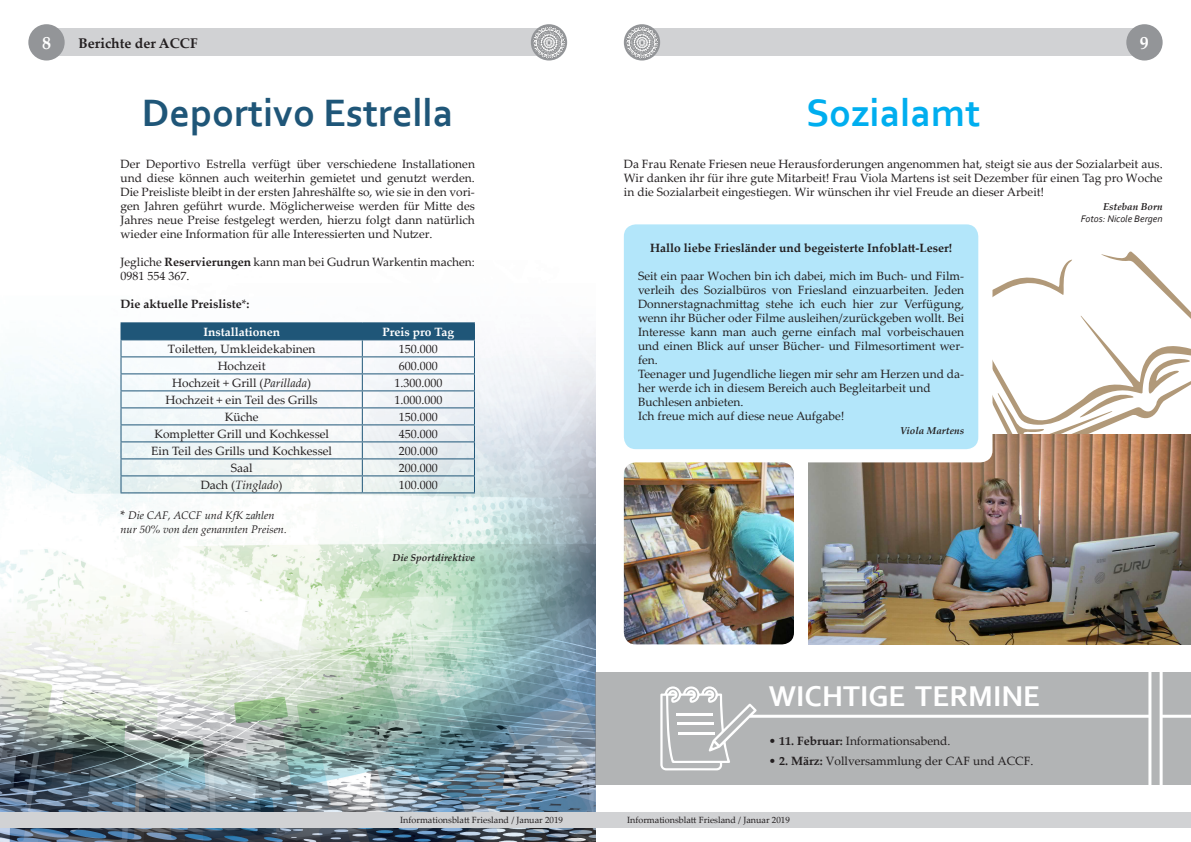
<style>
.page{position:relative;width:1191px;height:842px;background:#fff}
.page>*{position:absolute;margin:0;border:0;box-sizing:border-box;transform-origin:0 0}
.t1{font:700 40px "Corbel";color:#1f5678}
.t2{font:700 40px "Corbel";color:#00aeef}
.t3{font:700 30px "Corbel";color:#fff}
.t4{font:700 18px "Palatino Linotype";color:#fff}
.t5{font:700 14px "Palatino Linotype";color:#231f20}
.t6{font:12px/14px "Palatino Linotype";color:#231f20;text-align:justify}
.t7{font:700 12px "Palatino Linotype";color:#231f20}
.t8{font:700 12px "Palatino Linotype";color:#fff}
.t9{font:italic 12px "Palatino Linotype";color:#231f20}
.t10{font:italic 11px "Palatino Linotype";color:#231f20}
.t11{font:italic 700 10px "Palatino Linotype";color:#231f20}
.t12{font:italic 10px "Corbel";color:#231f20}
.t13{font:9px "Palatino Linotype";color:#231f20}
.s1{font-weight:700}
.s2{font-weight:400}
.s3{font-style:italic}
.s4{font-style:normal}
.s5{font-style:normal;font-size:12px}
</style>
<div class="page">
<img style="left:0;top:24px;width:595px;height:818px">
<div style="left:0;top:812px;width:1191px;height:16px;background:#d1d2d4"></div>
<div style="left:642px;top:28px;width:502px;height:28px;background:#d1d2d4"></div>
<svg style="left:624px;top:24px;width:36px;height:37px"></svg>
<img style="left:626px;top:27px;width:32px;height:31px">
<div style="left:46px;top:28px;width:503px;height:28px;background:#d1d2d4"></div>
<svg style="left:531px;top:24px;width:36px;height:37px"></svg>
<div style="left:28px;top:24px;width:37px;height:37px;background:#939598;border-radius:50%"></div>
<div style="left:1126px;top:24px;width:36px;height:37px;background:#939598;border-radius:50%"></div>
<img style="left:533px;top:27px;width:32px;height:31px">
<div style="left:595px;top:672px;width:596px;height:112px;background:#b2b4b5"></div>
<svg style="left:992px;top:251px;width:194px;height:56px"></svg>
<svg style="left:992px;top:307px;width:199px;height:127px"></svg>
<img style="left:808px;top:434px;width:383px;height:210px">
<div style="left:629px;top:224px;width:363px;height:238px;background:#fff;border-radius:12px"></div>
<img style="left:624px;top:462px;width:170px;height:182px">
<div style="left:624px;top:224px;width:354px;height:225px;background:#b3e6fa;border-radius:12px"></div>
<hr style="left:120px;top:322px;width:242px;height:1px;background:#1f5678">
<hr style="left:362px;top:322px;width:113px;height:1px;background:#1f5678">
<svg style="left:120px;top:323px;width:355px;height:169px"></svg>
<hr style="left:120px;top:492px;width:242px;height:1px;background:#1f5678">
<hr style="left:362px;top:492px;width:113px;height:1px;background:#1f5678">
<svg style="left:660px;top:686px;width:97px;height:84px"></svg>
<hr style="left:677px;top:723px;width:36px;height:2px;background:#fff">
<hr style="left:678px;top:732px;width:37px;height:2px;background:#fff">
<hr style="left:676px;top:713px;width:36px;height:3px;background:#fff">
<hr style="left:749px;top:715px;width:401px;height:3px;background:#fff">
<hr style="left:1161px;top:715px;width:30px;height:3px;background:#fff">
<hr style="left:1148px;top:661px;width:3px;height:137px;background:#fff">
<hr style="left:1159px;top:661px;width:3px;height:137px;background:#fff">
<h3 class="t4" style="left:42px;top:30px;width:10px">8</h3>
<p class="t5" style="left:79px;top:33px;width:121px">Berichte der ACCF</p>
<h3 class="t4" style="left:1140px;top:30px;width:10px">9</h3>
<p class="t1" style="left:142px;top:88px;width:313px">Deportivo Estrella</p>
<p class="t2" style="left:806px;top:88px;width:176px">Sozialamt</p>
<p class="t6" style="left:120px;top:157px;width:356px">Der Deportivo Estrella verfügt über verschiedene Installationen und diese können auch weiterhin gemietet und genutzt werden.<br>Die Preisliste bleibt in der ersten Jahreshälfte so, wie sie in den vori&shy;gen Jahren geführt wurde. Möglicherweise werden für Mitte des Jahres neue Preise festgelegt werden, hierzu folgt dann natürlich wieder eine Information für alle Interessierten und Nutzer.</p>
<p class="t6" style="left:120px;top:255px;width:356px">Jegliche <span class="s1">Reservierungen</span> kann man bei Gudrun Warkentin machen:<br>0981 554 367.</p>
<p class="t7" style="left:120px;top:296px;width:130px">Die aktuelle Preisliste<span class="s2">*</span>:</p>
<p class="t8" style="left:203px;top:323px;width:78px">Installationen</p>
<p class="t8" style="left:382px;top:323px;width:73px">Preis pro Tag</p>
<p class="t6" style="left:168px;top:341px;width:149px">Toiletten, Umkleidekabinen</p>
<p class="t6" style="left:399px;top:341px;width:40px">150.000</p>
<p class="t6" style="left:218px;top:358px;width:50px">Hochzeit</p>
<p class="t6" style="left:399px;top:358px;width:40px">600.000</p>
<p class="t6" style="left:172px;top:375px;width:140px">Hochzeit + Grill (<span class="s3">Parillada</span>)</p>
<p class="t6" style="left:394px;top:375px;width:49px">1.300.000</p>
<p class="t6" style="left:166px;top:392px;width:154px">Hochzeit + ein Teil des Grills</p>
<p class="t6" style="left:394px;top:392px;width:49px">1.000.000</p>
<p class="t6" style="left:225px;top:409px;width:36px">Küche</p>
<p class="t6" style="left:399px;top:409px;width:40px">150.000</p>
<p class="t6" style="left:154px;top:426px;width:176px">Kompletter Grill und Kochkessel</p>
<p class="t6" style="left:399px;top:426px;width:40px">450.000</p>
<p class="t6" style="left:151px;top:443px;width:182px">Ein Teil des Grills und Kochkessel</p>
<p class="t6" style="left:399px;top:443px;width:40px">200.000</p>
<p class="t6" style="left:231px;top:460px;width:23px">Saal</p>
<p class="t6" style="left:399px;top:460px;width:40px">200.000</p>
<p class="t9" style="left:201px;top:476px;width:83px"><span class="s4">Dach (</span>Tinglado<span class="s4">)</span></p>
<p class="t6" style="left:399px;top:477px;width:40px">100.000</p>
<p class="t10" style="left:120px;top:507px;width:155px"><span class="s5">*</span> Die CAF, ACCF und KfK zahlen</p>
<p class="t10" style="left:120px;top:521px;width:168px">nur 50% von den genannten Preisen.</p>
<p class="t11" style="left:392px;top:550px;width:84px">Die Sportdirektive</p>
<p class="t6" style="left:624px;top:157px;width:540px">Da Frau Renate Friesen neue Herausforderungen angenommen hat, steigt sie aus der Sozialarbeit aus.<br>Wir danken ihr für ihre gute Mitarbeit! Frau Viola Martens ist seit Dezember für einen Tag pro Woche in die Sozialarbeit eingestiegen. Wir wünschen ihr viel Freude an dieser Arbeit!</p>
<p class="t11" style="left:1103px;top:200px;width:61px">Esteban Born</p>
<p class="t12" style="left:1080px;top:213px;width:83px">Fotos: Nicole Bergen</p>
<p class="t7" style="left:650px;top:239px;width:303px">Hallo liebe Friesländer und begeisterte Infoblatt-Leser!</p>
<p class="t6" style="left:638px;top:268px;width:328px">Seit ein paar Wochen bin ich dabei, mich im Buch- und Film&shy;verleih des Sozialbüros von Friesland einzuarbeiten. Jeden Donnerstagnachmittag stehe ich euch hier zur Verfügung, wenn ihr Bücher oder Filme ausleihen/zurückgeben wollt. Bei Interesse kann man auch gerne einfach mal vorbeischauen und einen Blick auf unser Bücher- und Filmesortiment wer&shy;fen.</p>
<p class="t6" style="left:638px;top:366px;width:327px">Teenager und Jugendliche liegen mir sehr am Herzen und da&shy;her werde ich in diesem Bereich auch Begleitarbeit und</p>
<p class="t6" style="left:638px;top:394px;width:107px">Buchlesen anbieten.</p>
<p class="t6" style="left:638px;top:408px;width:208px">Ich freue mich auf diese neue Aufgabe!</p>
<p class="t11" style="left:900px;top:424px;width:65px">Viola Martens</p>
<p class="t3" style="left:769px;top:678px;width:273px">WICHTIGE TERMINE</p>
<p class="t6" style="left:769px;top:734px;width:183px">• <span class="s1">11. Februar:</span> Informationsabend.</p>
<p class="t6" style="left:769px;top:754px;width:266px">• <span class="s1">2. März:</span> Vollversammlung der CAF und ACCF.</p>
<p class="t13" style="left:400px;top:813px;width:164px">Informationsblatt Friesland / Januar 2019</p>
<p class="t13" style="left:627px;top:813px;width:164px">Informationsblatt Friesland / Januar 2019</p>
</div>
